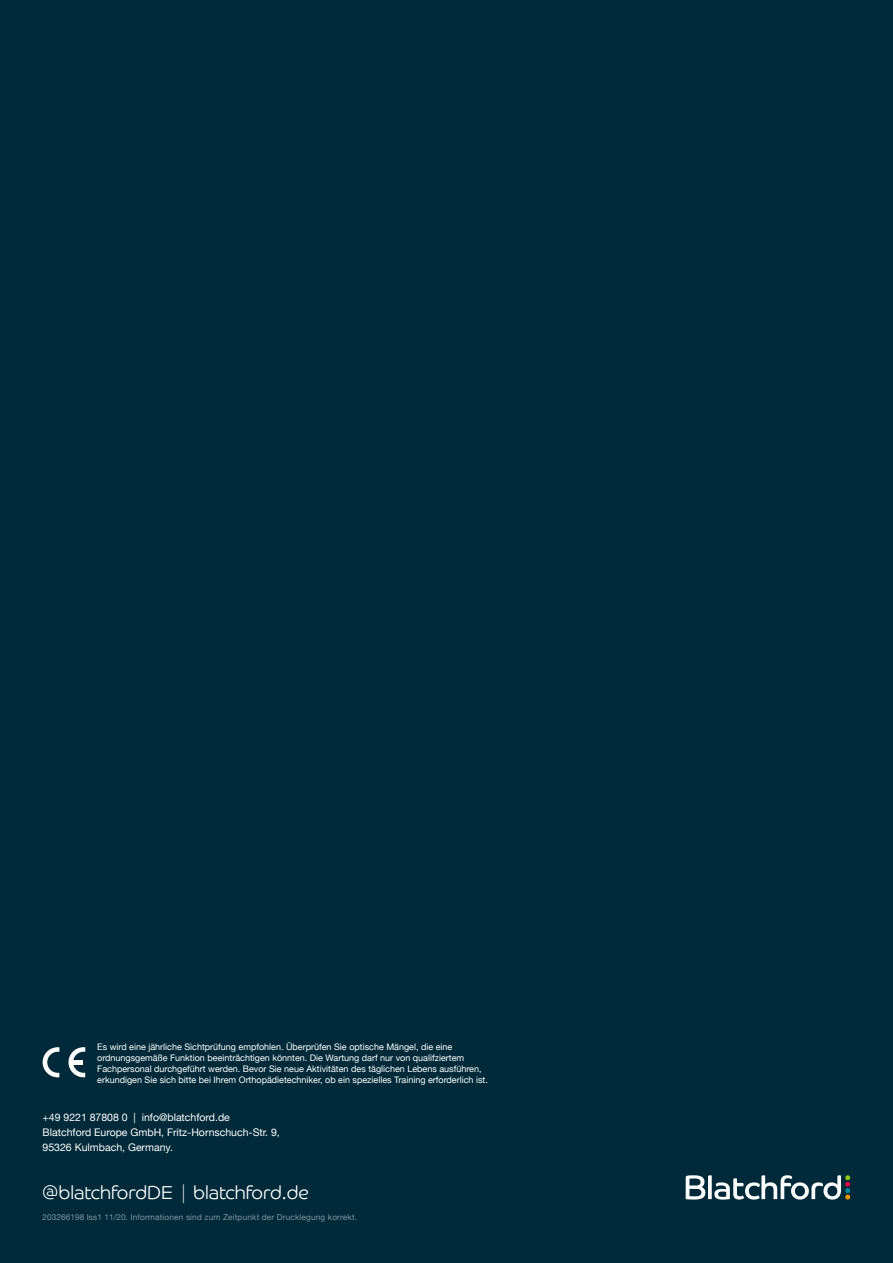
<style>
.page{position:relative;width:893px;height:1263px;background:#002a3a}
.page>*{position:absolute;margin:0;border:0;box-sizing:border-box;transform-origin:0 0}
.t1{font:300 18.75px "Co Headline";color:#fff}
.t2{font:10.5px/15px "Helvetica Neue";color:#fff}
.t3{font:9px/10.8px "Helvetica Neue";color:#fff}
.t4{font:8.25px "Helvetica Neue";letter-spacing:.02em;color:#80949d}
.s1{font-family:"Helvetica Neue";font-weight:100}
</style>
<div class="page">
<svg style="left:43px;top:1047px;width:16px;height:30px"></svg>
<svg style="left:68px;top:1047px;width:17px;height:30px"></svg>
<hr style="left:70px;top:1060px;width:12px;height:4px;background:#fff">
<svg style="left:686px;top:1175px;width:164px;height:24px"></svg>
<p class="t3" style="left:97px;top:1042px;width:392px">Es wird eine jährliche Sichtprüfung empfohlen. Überprüfen Sie optische Mängel, die eine ordnungsgemäße Funktion beeinträchtigen könnten. Die Wartung darf nur von qualifziertem Fachpersonal durchgeführt werden. Bevor Sie neue Aktivitäten des täglichen Lebens ausführen, erkundigen Sie sich bitte bei Ihrem Orthopädietechniker, ob ein spezielles Training erforderlich ist.</p>
<p class="t2" style="left:43px;top:1111px;width:239px">+49 9221 87808 0 | info@blatchford.de<br>Blatchford Europe GmbH, Fritz-Hornschuch-Str. 9,<br>95326 Kulmbach, Germany.</p>
<h1 class="t1" style="left:43px;top:1182px;width:267px"><sup>@</sup>blatchfordDE <span class="s1">|</span> blatchford.de</h1>
<p class="t4" style="left:43px;top:1211px;width:316px">203266198 Iss1 11/20. Informationen sind zum Zeitpunkt der Drucklegung korrekt.</p>
</div>
